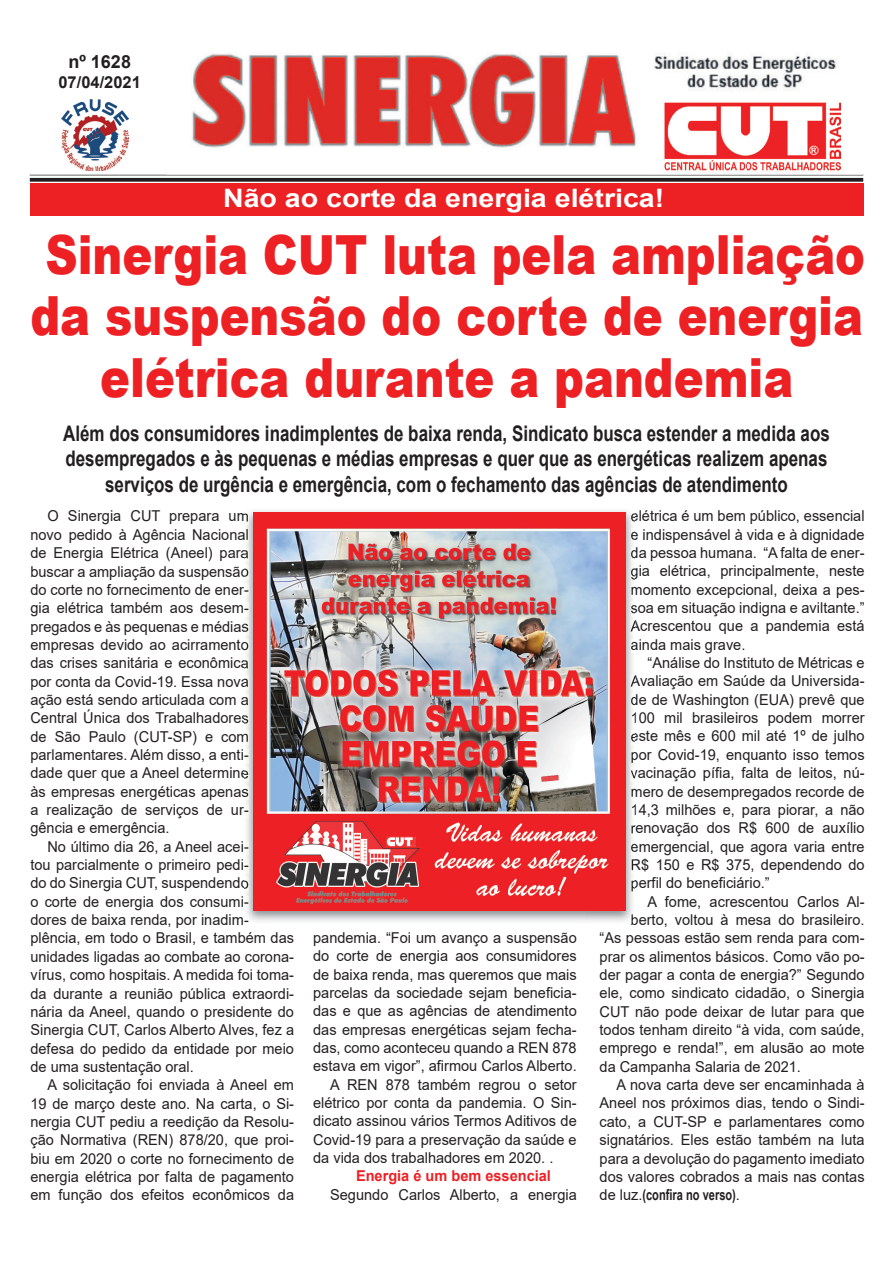
<style>
.page{position:relative;width:893px;height:1263px;background:#fff}
.page>*{position:absolute;margin:0;border:0;box-sizing:border-box;transform-origin:0 0}
.t1{font:900 54px/61.5px "Arial";color:#ed2024;text-align:center;scale:.83 1}
.t2{font:700 25.5px "Arial";color:#fff;scale:1.12 1}
.t3{font:700 21.45px/25.5px "Arial";color:#231f20;text-align:center;scale:.79 1}
.t4{font:700 18px "Arial";color:#231f20}
.t5{font:700 16.5px "Arial";color:#231f20}
.t6{font:15px/18.3px "Arial";color:#231f20;text-align:justify}
.t7{font:700 15px "Arial Narrow";color:#231f20;scale:.9 1}
.t8{font:700 15px "Arial";color:#ed2024}
.s1{font-family:"Arial";font-weight:400}
</style>
<div class="page">
<svg style="left:30px;top:178px;width:833px;height:4px;background:#343132"></svg>
<img style="left:30px;top:52px;width:833px;height:123px">
<div style="left:30px;top:183px;width:834px;height:33px;background:#ed2024"></div>
<img style="left:654px;top:98px;width:186px;height:74px">
<div style="left:22px;top:97px;width:144px;height:77px;background:#fff"></div>
<img style="left:62px;top:99px;width:67px;height:72px">
<img style="left:245px;top:510px;width:389px;height:412px">
<img style="left:245px;top:510px;width:4px;height:15px">
<img style="left:245px;top:529px;width:4px;height:14px">
<img style="left:245px;top:547px;width:4px;height:14px">
<img style="left:245px;top:566px;width:4px;height:14px">
<svg style="left:245px;top:584px;width:3px;height:11px"></svg>
<img style="left:245px;top:602px;width:3px;height:14px">
<img style="left:245px;top:621px;width:4px;height:14px">
<img style="left:245px;top:639px;width:4px;height:14px">
<svg style="left:245px;top:657px;width:4px;height:11px"></svg>
<img style="left:245px;top:676px;width:4px;height:14px">
<img style="left:245px;top:694px;width:4px;height:14px">
<svg style="left:245px;top:710px;width:4px;height:13px"></svg>
<img style="left:245px;top:731px;width:4px;height:14px">
<img style="left:245px;top:749px;width:3px;height:14px">
<svg style="left:245px;top:768px;width:4px;height:13px"></svg>
<img style="left:245px;top:786px;width:4px;height:14px">
<img style="left:245px;top:804px;width:3px;height:14px">
<svg style="left:245px;top:841px;width:3px;height:13px"></svg>
<img style="left:245px;top:859px;width:3px;height:14px">
<img style="left:245px;top:878px;width:4px;height:14px">
<img style="left:245px;top:896px;width:3px;height:14px">
<svg style="left:245px;top:914px;width:3px;height:9px"></svg>
<img style="left:631px;top:510px;width:3px;height:14px">
<img style="left:631px;top:529px;width:3px;height:14px">
<img style="left:631px;top:547px;width:3px;height:14px">
<svg style="left:631px;top:566px;width:3px;height:13px"></svg>
<img style="left:631px;top:584px;width:3px;height:14px">
<img style="left:631px;top:602px;width:3px;height:14px">
<svg style="left:631px;top:621px;width:3px;height:13px"></svg>
<img style="left:631px;top:639px;width:3px;height:14px">
<img style="left:631px;top:676px;width:3px;height:14px">
<img style="left:631px;top:694px;width:3px;height:14px">
<svg style="left:632px;top:712px;width:2px;height:14px"></svg>
<img style="left:631px;top:731px;width:3px;height:14px">
<svg style="left:632px;top:749px;width:2px;height:14px"></svg>
<img style="left:631px;top:767px;width:3px;height:14px">
<img style="left:631px;top:786px;width:3px;height:14px">
<svg style="left:632px;top:804px;width:2px;height:14px"></svg>
<img style="left:631px;top:822px;width:3px;height:15px">
<img style="left:631px;top:841px;width:3px;height:14px">
<svg style="left:632px;top:858px;width:2px;height:33px"></svg>
<svg style="left:631px;top:914px;width:3px;height:9px"></svg>
<img style="left:253px;top:512px;width:373px;height:399px">
<p class="t4" style="left:68px;top:49px;width:64px">nº 1628</p>
<p class="t5" style="left:58px;top:70px;width:84px">07/04/2021</p>
<h2 class="t2" style="left:223px;top:180px;width:395px">Não ao corte da energia elétrica!</h2>
<h1 class="t1" style="left:30px;top:222px;width:1007px">Sinergia CUT luta pela ampliação da suspensão do corte de energia elétrica durante a pandemia</h1>
<p class="t3" style="left:63px;top:421px;width:972px">Além dos consumidores inadimplentes de baixa renda, Sindicato busca estender a medida aos desempregados e às pequenas e médias empresas e quer que as energéticas realizem apenas serviços de urgência e emergência, com o fechamento das agências de atendimento</p>
<p class="t6" style="left:30px;top:507px;width:220px;text-indent:17px">O Sinergia CUT prepara um novo pedido à Agência Nacional de Energia Elétrica (Aneel) para buscar a ampliação da suspensão do corte no fornecimento de ener&shy;gia elétrica também aos desem&shy;pregados e às pequenas e médias empresas devido ao acirramento das crises sanitária e econômica por conta da Covid-19. Essa nova ação está sendo articulada com a Central Única dos Trabalhadores de São Paulo (CUT-SP) e com parlamentares. Além disso, a enti&shy;dade quer que a Aneel determine às empresas energéticas apenas a realização de serviços de ur&shy;gência e emergência.</p>
<p class="t6" style="left:30px;top:837px;width:265px;text-align:left;text-indent:17px">No último dia 26, a Aneel acei-<br>tou parcialmente o primeiro pedi-<br>do do Sinergia CUT, suspendendo<br>o corte de energia dos consumi-<br>dores de baixa renda, por inadim&shy;plência, em todo o Brasil, e também das unidades ligadas ao combate ao corona&shy;vírus, como hospitais. A medida foi toma&shy;da durante a reunião pública extraordi&shy;nária da Aneel, quando o presidente do Sinergia CUT, Carlos Alberto Alves, fez a defesa do pedido da entidade por meio de uma sustentação oral.</p>
<p class="t6" style="left:30px;top:1076px;width:265px;text-indent:17px">A solicitação foi enviada à Aneel em 19 de março deste ano. Na carta, o Si&shy;nergia CUT pediu a reedição da Resolu&shy;ção Normativa (REN) 878/20, que proi&shy;biu em 2020 o corte no fornecimento de energia elétrica por falta de pagamento em função dos efeitos econômicos da</p>
<p class="t6" style="left:313px;top:928px;width:265px">pandemia. “Foi um avanço a suspensão</p>
<p class="t6" style="left:313px;top:947px;width:265px">do corte de energia aos consumidores</p>
<p class="t6" style="left:313px;top:965px;width:265px">de baixa renda, mas queremos que mais</p>
<p class="t6" style="left:313px;top:983px;width:265px">parcelas da sociedade sejam beneficia-</p>
<p class="t6" style="left:313px;top:1002px;width:265px">das e que as agências de atendimento</p>
<p class="t6" style="left:313px;top:1020px;width:265px">das empresas energéticas sejam fecha-</p>
<p class="t6" style="left:313px;top:1038px;width:265px">das, como aconteceu quando a REN 878</p>
<p class="t6" style="left:313px;top:1057px;width:265px">estava em vigor”, afirmou Carlos Alberto.</p>
<p class="t6" style="left:330px;top:1075px;width:248px">A REN 878 também regrou o setor</p>
<p class="t6" style="left:313px;top:1093px;width:265px">elétrico por conta da pandemia. O Sin-</p>
<p class="t6" style="left:313px;top:1112px;width:265px">dicato assinou vários Termos Aditivos de</p>
<p class="t6" style="left:313px;top:1130px;width:265px">Covid-19 para a preservação da saúde e</p>
<p class="t6" style="left:313px;top:1148px;width:242px">da vida dos trabalhadores em 2020. .</p>
<p class="t8" style="left:356px;top:1165px;width:196px">Energia é um bem essencial</p>
<p class="t6" style="left:330px;top:1185px;width:248px">Segundo Carlos Alberto, a energia</p>
<p class="t6" style="left:631px;top:507px;width:236px">elétrica é um bem público, essencial e indispensável à vida e à dignidade da pessoa humana. “A falta de ener&shy;gia elétrica, principalmente, neste momento excepcional, deixa a pes&shy;soa em situação indigna e aviltante.” Acrescentou que a pandemia está ainda mais grave.</p>
<p class="t6" style="left:631px;top:653px;width:236px;text-indent:17px">“Análise do Instituto de Métricas e Avaliação em Saúde da Universida&shy;de de Washington (EUA) prevê que 100 mil brasileiros podem morrer este mês e 600 mil até 1º de julho por Covid-19, enquanto isso temos vacinação pífia, falta de leitos, nú&shy;mero de desempregados recorde de 14,3 milhões e, para piorar, a não renovação dos R$ 600 de auxílio emergencial, que agora varia entre R$ 150 e R$ 375, dependendo do perfil do beneficiário.”</p>
<p class="t6" style="left:648px;top:892px;width:219px">A fome, acrescentou Carlos Al-</p>
<p class="t6" style="left:631px;top:910px;width:235px">berto, voltou à mesa do brasileiro.</p>
<p class="t6" style="left:600px;top:929px;width:267px">“As pessoas estão sem renda para com-</p>
<p class="t6" style="left:600px;top:947px;width:267px">prar os alimentos básicos. Como vão po-</p>
<p class="t6" style="left:600px;top:965px;width:266px">der pagar a conta de energia?” Segundo</p>
<p class="t6" style="left:600px;top:984px;width:266px">ele, como sindicato cidadão, o Sinergia</p>
<p class="t6" style="left:600px;top:1002px;width:266px">CUT não pode deixar de lutar para que</p>
<p class="t6" style="left:600px;top:1020px;width:267px">todos tenham direito “à vida, com saúde,</p>
<p class="t6" style="left:600px;top:1039px;width:267px">emprego e renda!”, em alusão ao mote</p>
<p class="t6" style="left:600px;top:1057px;width:203px">da Campanha Salaria de 2021.</p>
<p class="t6" style="left:617px;top:1075px;width:250px">A nova carta deve ser encaminhada à</p>
<p class="t6" style="left:600px;top:1094px;width:266px">Aneel nos próximos dias, tendo o Sindi-</p>
<p class="t6" style="left:600px;top:1112px;width:267px">cato, a CUT-SP e parlamentares como</p>
<p class="t6" style="left:600px;top:1131px;width:267px">signatários. Eles estão também na luta</p>
<p class="t6" style="left:600px;top:1149px;width:267px">para a devolução do pagamento imediato</p>
<p class="t6" style="left:600px;top:1167px;width:266px">dos valores cobrados a mais nas contas</p>
<p class="t7" style="left:600px;top:1184px;width:158px"><span class="s1">de luz.</span>(confira no verso)<span class="s1">.</span></p>
</div>
